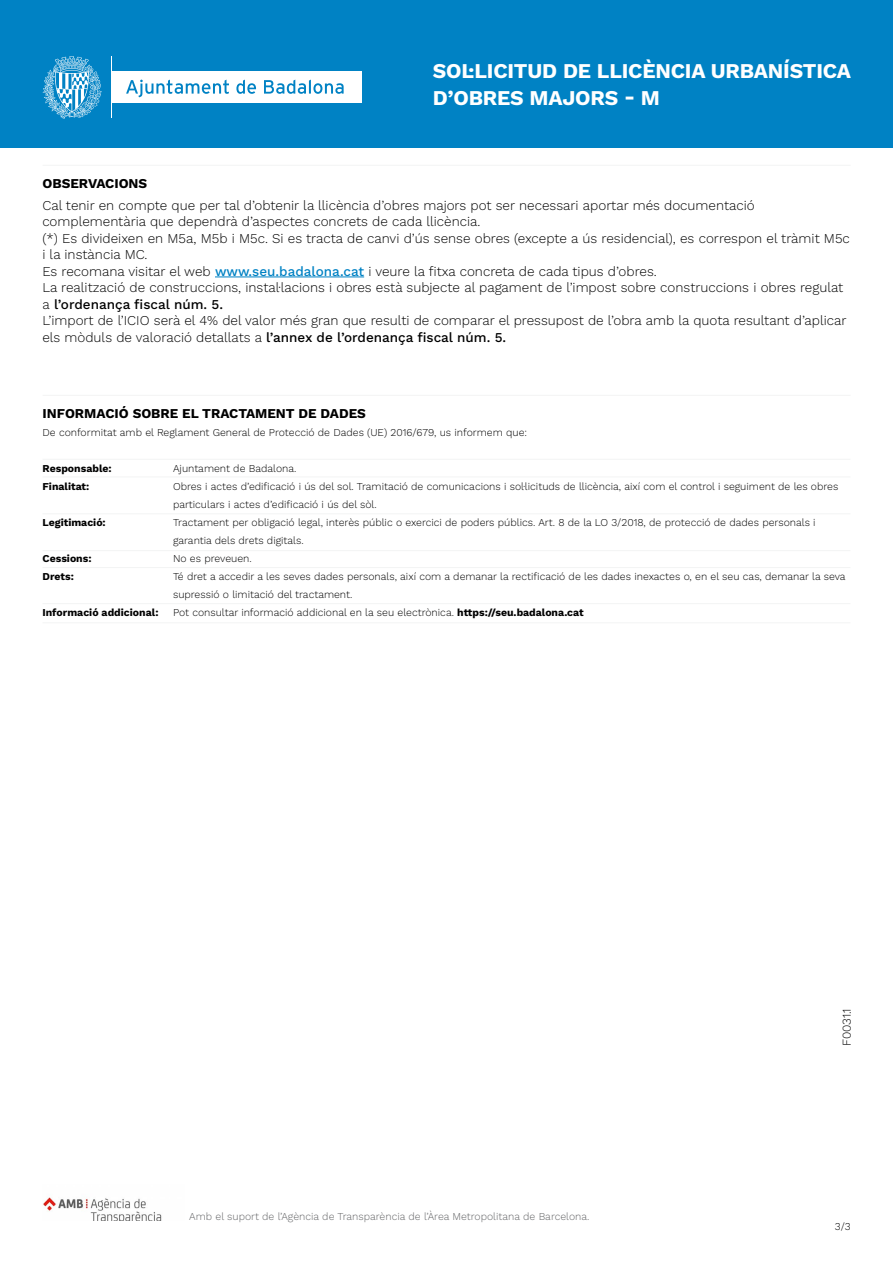
<style>
.page{position:relative;width:893px;height:1263px;background:#fff}
.page>*{position:absolute;margin:0;border:0;box-sizing:border-box;transform-origin:0 0}
.t1{font:700 21px/27px "Work Sans";letter-spacing:-.01em;color:#fff}
.t2{font:300 13.5px/16.5px "Work Sans";color:#000}
.t3{font:700 13.5px "Work Sans";color:#000}
.t4{font:300 12px "Work Sans";color:#000}
.t5{font:300 10.5px/18px "Work Sans";color:#000}
.t6{font:700 10.5px "Work Sans";color:#000}
.t7{font:300 10.5px "Work Sans";color:#636466}
.s1{font-weight:500;color:#0082c4}
.s2{font-weight:500}
.s3{font-weight:700}
</style>
<div class="page">
<div style="left:0;top:0;width:893px;height:147px;background:#0082c4"></div>
<div style="left:112px;top:71px;width:250px;height:32px;background:#fff"></div>
<svg style="left:126px;top:80px;width:103px;height:17px"></svg>
<svg style="left:236px;top:80px;width:20px;height:14px"></svg>
<svg style="left:264px;top:80px;width:80px;height:14px"></svg>
<hr style="left:111px;top:56px;width:1px;height:62px;background:#fff">
<svg style="left:43px;top:56px;width:59px;height:63px"></svg>
<hr style="left:43px;top:395px;width:808px;height:1px;background:#f3f4f4">
<hr style="left:43px;top:165px;width:808px;height:1px;background:#f3f4f4">
<hr style="left:43px;top:459px;width:807px;height:1px;background:#f3f4f4">
<hr style="left:43px;top:513px;width:807px;height:1px;background:#f3f4f4">
<hr style="left:43px;top:622px;width:807px;height:1px;background:#f3f4f4">
<hr style="left:43px;top:477px;width:807px;height:1px;background:#f3f4f4">
<hr style="left:43px;top:550px;width:807px;height:1px;background:#f3f4f4">
<hr style="left:43px;top:567px;width:807px;height:1px;background:#f3f4f4">
<hr style="left:43px;top:603px;width:807px;height:1px;background:#f3f4f4">
<hr style="left:215px;top:277px;width:149px;height:1px;background:#0082c4">
<img style="left:43px;top:1197px;width:119px;height:23px">
<p class="t3" style="left:43px;top:173px;width:106px">OBSERVACIONS</p>
<h1 class="t1" style="left:433px;top:56px;width:420px">SOL·LICITUD DE LLICÈNCIA URBANÍSTICA<br>D’OBRES MAJORS - M</h1>
<p class="t2" style="left:42px;top:196px;width:809px">Cal tenir en compte que per tal d’obtenir la llicència d’obres majors pot ser necessari aportar més documentació complementària que dependrà d’aspectes concrets de cada llicència.<br>(*) Es divideixen en M5a, M5b i M5c. Si es tracta de canvi d’ús sense obres (excepte a ús residencial), es correspon el tràmit M5c i la instància MC.<br>Es recomana visitar el web <span class="s1">www.seu.badalona.cat</span> i veure la fitxa concreta de cada tipus d’obres.<br>La realització de construccions, instal·lacions i obres està subjecte al pagament de l’impost sobre construccions i obres regulat a <span class="s2">l’ordenança fiscal núm. 5.<br></span>L’import de l’ICIO serà el 4% del valor més gran que resulti de comparar el pressupost de l’obra amb la quota resultant d’aplicar els mòduls de valoració detallats a <span class="s2">l’annex de l’ordenança fiscal núm. 5.</span></p>
<p class="t3" style="left:43px;top:403px;width:325px">INFORMACIÓ SOBRE EL TRACTAMENT DE DADES</p>
<p class="t5" style="left:43px;top:423px;width:486px">De conformitat amb el Reglament General de Protecció de Dades (UE) 2016/679, us informem que:</p>
<p class="t6" style="left:43px;top:460px;width:71px">Responsable:</p>
<p class="t5" style="left:173px;top:459px;width:125px">Ajuntament de Badalona.</p>
<p class="t6" style="left:43px;top:478px;width:48px">Finalitat:</p>
<p class="t5" style="left:173px;top:477px;width:667px">Obres i actes d’edificació i ús del sol. Tramitació de comunicacions i sol·licituds de llicència, així com el control i seguiment de les obres particulars i actes d’edificació i ús del sòl.</p>
<p class="t6" style="left:43px;top:514px;width:65px">Legitimació:</p>
<p class="t5" style="left:173px;top:513px;width:644px">Tractament per obligació legal, interès públic o exercici de poders públics. Art. 8 de la LO 3/2018, de protecció de dades personals i garantia dels drets digitals.</p>
<p class="t6" style="left:43px;top:550px;width:51px">Cessions:</p>
<p class="t5" style="left:173px;top:549px;width:80px">No es preveuen.</p>
<p class="t6" style="left:43px;top:568px;width:33px">Drets:</p>
<p class="t5" style="left:173px;top:567px;width:674px">Té dret a accedir a les seves dades personals, així com a demanar la rectificació de les dades inexactes o, en el seu cas, demanar la seva supressió o limitació del tractament.</p>
<p class="t6" style="left:43px;top:604px;width:118px">Informació addicional:</p>
<p class="t5" style="left:173px;top:603px;width:412px">Pot consultar informació addicional en la seu electrònica. <span class="s3">https://seu.badalona.cat</span></p>
<p class="t7" style="left:189px;top:1209px;width:402px">Amb el suport de l’Agència de Transparència de l’Àrea Metropolitana de Barcelona.</p>
<p class="t4" style="left:838px;top:1046px;width:39px;rotate:-90deg">F0031.1</p>
<p class="t5" style="left:835px;top:1217px;width:17px">3/3</p>
</div>
